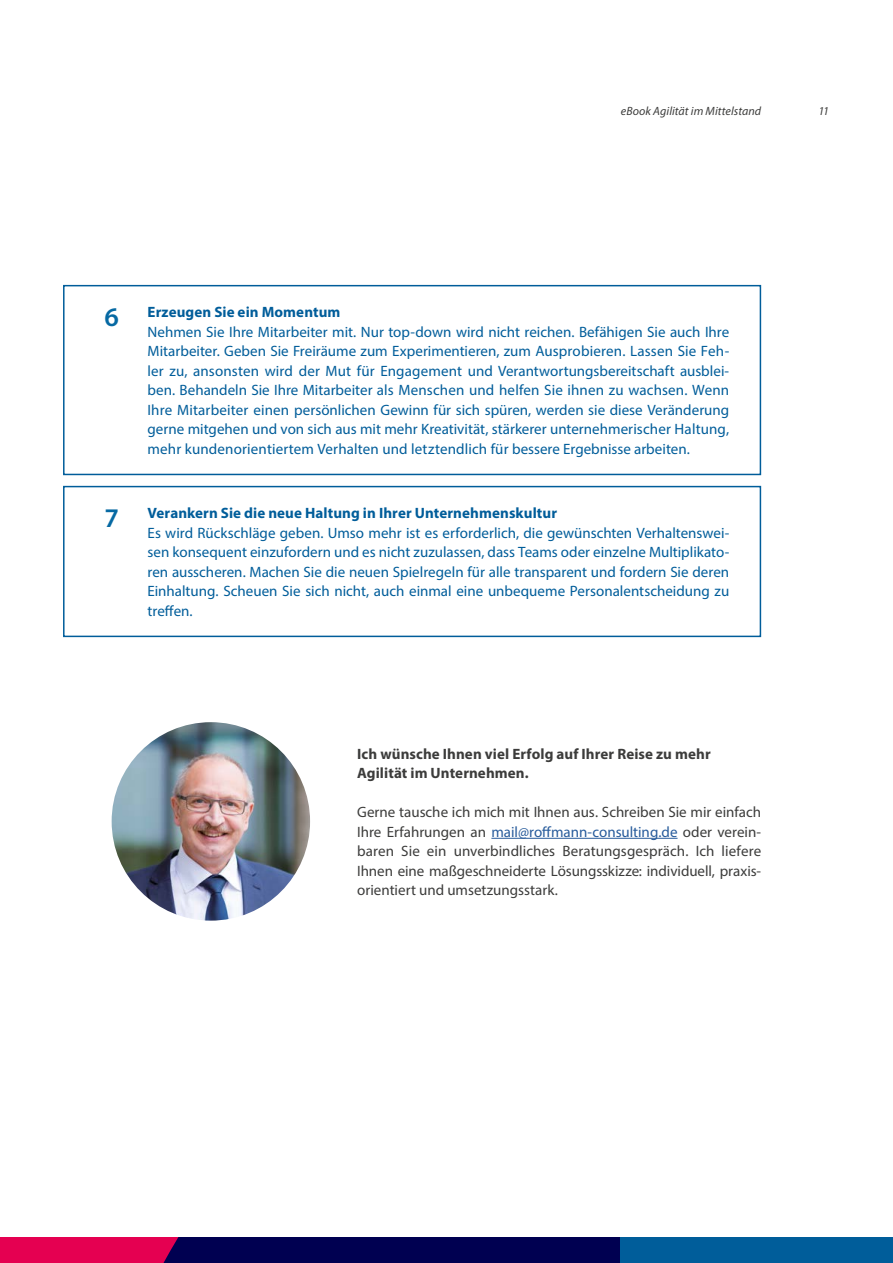
<style>
.page{position:relative;width:893px;height:1263px;background:#fff}
.page>*{position:absolute;margin:0;border:0;box-sizing:border-box;transform-origin:0 0}
.t1{font:600 27px "Myriad Pro";color:#0669a3}
.t2{font:15px/19.5px "Myriad Pro";color:#005d9a;text-align:justify}
.t3{font:15px/19.5px "Myriad Pro";color:#3c3c3b;text-align:justify}
.t4{font:700 15px "Myriad Pro";letter-spacing:.005em;color:#005d9a}
.t5{font:700 15px/19.5px "Myriad Pro";letter-spacing:.005em;color:#3c3c3b}
.t6{font:italic 12px "Myriad Pro";letter-spacing:.005em;color:#3c3c3b}
.s1{color:#275b9b}
</style>
<div class="page">
<div style="left:620px;top:1237px;width:273px;height:26px;background:#005d9a"></div>
<svg style="left:0;top:1237px;width:620px;height:26px;background:#3f0051"></svg>
<div style="left:63px;top:486px;width:698px;height:151px;border:2px solid #005d9a"></div>
<img style="left:112px;top:722px;width:198px;height:199px;border-radius:99px">
<hr style="left:491px;top:838px;width:186px;height:1px;background:#275b9b">
<div style="left:63px;top:285px;width:698px;height:190px;border:2px solid #005d9a"></div>
<p class="t6" style="left:621px;top:104px;width:142px">eBook Agilität im Mittelstand</p>
<p class="t6" style="left:818px;top:104px;width:12px">11</p>
<h1 class="t1" style="left:104px;top:302px;width:16px">6</h1>
<h1 class="t1" style="left:104px;top:503px;width:16px">7</h1>
<p class="t4" style="left:148px;top:303px;width:194px">Erzeugen Sie ein Momentum</p>
<p class="t2" style="left:148px;top:322px;width:583px">Nehmen Sie Ihre Mitarbeiter mit. Nur top-down wird nicht reichen. Befähigen Sie auch Ihre Mitarbeiter. Geben Sie Freiräume zum Experimentieren, zum Ausprobieren. Lassen Sie Feh&shy;ler zu, ansonsten wird der Mut für Engagement und Verantwortungsbereitschaft ausblei&shy;ben. Behandeln Sie Ihre Mitarbeiter als Menschen und helfen Sie ihnen zu wachsen. Wenn Ihre Mitarbeiter einen persönlichen Gewinn für sich spüren, werden sie diese Veränderung gerne mitgehen und von sich aus mit mehr Kreativität, stärkerer unternehmerischer Haltung, mehr kundenorientiertem Verhalten und letztendlich für bessere Ergebnisse arbeiten.</p>
<p class="t4" style="left:148px;top:503px;width:411px">Verankern Sie die neue Haltung in Ihrer Unternehmenskultur</p>
<p class="t2" style="left:148px;top:523px;width:583px">Es wird Rückschläge geben. Umso mehr ist es erforderlich, die gewünschten Verhaltenswei&shy;sen konsequent einzufordern und es nicht zuzulassen, dass Teams oder einzelne Multiplikato&shy;ren ausscheren. Machen Sie die neuen Spielregeln für alle transparent und fordern Sie deren Einhaltung. Scheuen Sie sich nicht, auch einmal eine unbequeme Personalentscheidung zu treffen.</p>
<p class="t5" style="left:357px;top:743px;width:355px">Ich wünsche Ihnen viel Erfolg auf Ihrer Reise zu mehr<br>Agilität im Unternehmen.</p>
<p class="t3" style="left:357px;top:802px;width:405px">Gerne tausche ich mich mit Ihnen aus. Schreiben Sie mir einfach Ihre Erfahrungen an <span class="s1">mail@roffmann-consulting.de</span> oder verein&shy;baren Sie ein unverbindliches Beratungsgespräch. Ich liefere Ihnen eine maßgeschneiderte Lösungsskizze: individuell, praxis&shy;orientiert und umsetzungsstark.</p>
</div>
